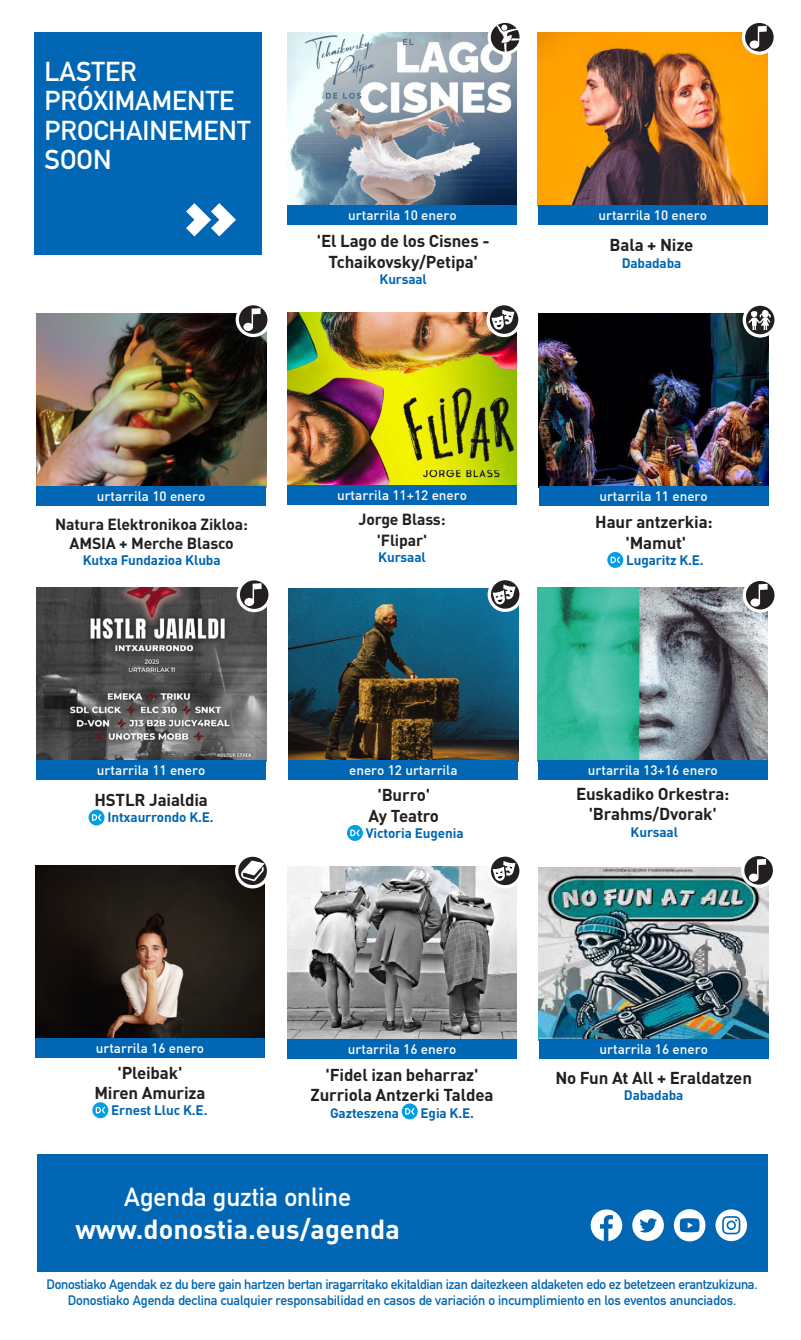
<style>
.page{position:relative;width:801px;height:1340px;background:#fff}
.page>*{position:absolute;margin:0;border:0;box-sizing:border-box;transform-origin:0 0}
.t1{font:27px/29.2px "DIN Mittelschrift Std";color:#fff}
.t2{font:700 27px "DIN";color:#fff}
.t3{font:25.88px "DIN Mittelschrift Std";color:#fff}
.CAJA_-_Titulo_negro{font:700 16.88px "DIN";letter-spacing:-.01em;color:#231f20}
.CAJA_-_Titulo_negro-2{font:700 15.75px/18.9px "DIN";letter-spacing:-.01em;color:#231f20;text-align:center}
.t4{font:13.5px "DIN Mittelschrift Std";letter-spacing:-.025em;color:#0166b3}
.CAJA_-_Fecha{font:500 13.5px "DIN";color:#fff}
.CAJA_-_Titulo_negro-3{font:700 13.5px "DIN";letter-spacing:-.01em;color:#0166b3}
</style>
<div class="page">
<div style="left:37px;top:1154px;width:730px;height:117px;background:#0166b3"></div>
<svg style="left:590px;top:1209px;width:32px;height:32px"></svg>
<svg style="left:632px;top:1209px;width:31px;height:31px"></svg>
<svg style="left:673px;top:1209px;width:32px;height:32px"></svg>
<svg style="left:715px;top:1209px;width:32px;height:32px"></svg>
<div style="left:34px;top:32px;width:228px;height:223px;background:#0166b3"></div>
<svg style="left:186px;top:203px;width:50px;height:33px"></svg>
<svg style="left:402px;top:1103px;width:15px;height:16px"></svg>
<img style="left:287px;top:867px;width:230px;height:172px">
<div style="left:287px;top:1039px;width:230px;height:19px;background:#0166b3"></div>
<svg style="left:89px;top:809px;width:15px;height:16px"></svg>
<img style="left:36px;top:587px;width:230px;height:173px">
<div style="left:36px;top:760px;width:230px;height:19px;background:#0166b3"></div>
<img style="left:538px;top:867px;width:230px;height:172px">
<div style="left:538px;top:1039px;width:230px;height:19px;background:#0166b3"></div>
<img style="left:288px;top:32px;width:229px;height:173px">
<div style="left:288px;top:205px;width:229px;height:19px;background:#0166b3"></div>
<svg style="left:347px;top:825px;width:16px;height:16px"></svg>
<img style="left:288px;top:588px;width:230px;height:172px">
<div style="left:288px;top:760px;width:230px;height:20px;background:#0166b3"></div>
<img style="left:537px;top:32px;width:230px;height:173px">
<div style="left:537px;top:205px;width:230px;height:19px;background:#0166b3"></div>
<svg style="left:92px;top:1102px;width:16px;height:16px"></svg>
<img style="left:35px;top:865px;width:230px;height:173px">
<div style="left:35px;top:1038px;width:230px;height:19px;background:#0166b3"></div>
<img style="left:287px;top:312px;width:230px;height:173px">
<div style="left:287px;top:485px;width:230px;height:19px;background:#0166b3"></div>
<img style="left:36px;top:313px;width:230px;height:173px">
<div style="left:36px;top:486px;width:230px;height:19px;background:#0166b3"></div>
<svg style="left:607px;top:552px;width:16px;height:16px"></svg>
<img style="left:538px;top:313px;width:230px;height:173px">
<div style="left:538px;top:486px;width:230px;height:19px;background:#0166b3"></div>
<img style="left:538px;top:587px;width:229px;height:173px">
<div style="left:538px;top:760px;width:229px;height:19px;background:#0166b3"></div>
<div style="left:235px;top:302px;width:36px;height:35px;background:#fff;border-radius:50%"></div>
<svg style="left:239px;top:305px;width:28px;height:29px"></svg>
<svg style="left:741px;top:20px;width:35px;height:35px"></svg>
<svg style="left:745px;top:23px;width:28px;height:28px"></svg>
<div style="left:487px;top:853px;width:35px;height:35px;background:#fff;border-radius:50%"></div>
<svg style="left:491px;top:856px;width:28px;height:29px"></svg>
<div style="left:487px;top:20px;width:35px;height:35px;background:#fff;border-radius:50%"></div>
<svg style="left:490px;top:23px;width:29px;height:29px"></svg>
<svg style="left:742px;top:302px;width:35px;height:35px"></svg>
<svg style="left:745px;top:306px;width:29px;height:28px"></svg>
<div style="left:236px;top:577px;width:36px;height:35px;background:#fff;border-radius:50%"></div>
<svg style="left:240px;top:580px;width:28px;height:29px"></svg>
<div style="left:486px;top:302px;width:35px;height:35px;background:#fff;border-radius:50%"></div>
<svg style="left:489px;top:305px;width:29px;height:29px"></svg>
<svg style="left:487px;top:577px;width:35px;height:35px"></svg>
<svg style="left:491px;top:580px;width:28px;height:28px"></svg>
<svg style="left:742px;top:577px;width:35px;height:35px"></svg>
<svg style="left:745px;top:581px;width:29px;height:28px"></svg>
<div style="left:235px;top:853px;width:35px;height:35px;background:#fff;border-radius:50%"></div>
<svg style="left:238px;top:856px;width:29px;height:29px"></svg>
<div style="left:741px;top:852px;width:35px;height:35px;background:#fff;border-radius:50%"></div>
<svg style="left:744px;top:856px;width:28px;height:28px"></svg>
<h1 class="t1" style="left:45px;top:57px;width:207px">LASTER<br>PRÓXIMAMENTE<br>PROCHAINEMENT<br>SOON</h1>
<p class="CAJA_-_Fecha" style="left:348px;top:206px;width:110px">urtarrila 10 enero</p>
<p class="CAJA_-_Titulo_negro" style="left:317px;top:230px;width:174px">'El Lago de los Cisnes -</p>
<p class="CAJA_-_Titulo_negro" style="left:328px;top:250px;width:151px">Tchaikovsky/Petipa'</p>
<p class="CAJA_-_Titulo_negro-3" style="left:379px;top:270px;width:49px">Kursaal</p>
<p class="CAJA_-_Fecha" style="left:598px;top:206px;width:110px">urtarrila 10 enero</p>
<p class="CAJA_-_Titulo_negro" style="left:609px;top:234px;width:85px">Bala + Nize</p>
<p class="CAJA_-_Titulo_negro-3" style="left:621px;top:254px;width:61px">Dabadaba</p>
<p class="CAJA_-_Fecha" style="left:97px;top:487px;width:110px">urtarrila 10 enero</p>
<p class="CAJA_-_Fecha" style="left:337px;top:486px;width:131px">urtarrila 11+12 enero</p>
<p class="CAJA_-_Fecha" style="left:599px;top:487px;width:110px">urtarrila 11 enero</p>
<p class="CAJA_-_Titulo_negro-2" style="left:55px;top:514px;width:194px">Natura Elektronikoa Zikloa:<br>AMSIA + Merche Blasco</p>
<p class="CAJA_-_Titulo_negro-3" style="left:83px;top:551px;width:139px">Kutxa Fundazioa Kluba</p>
<p class="CAJA_-_Titulo_negro-2" style="left:358px;top:509px;width:89px">Jorge Blass:</p>
<p class="CAJA_-_Titulo_negro-2" style="left:377px;top:530px;width:52px">'Flipar'</p>
<p class="CAJA_-_Titulo_negro-3" style="left:378px;top:548px;width:49px">Kursaal</p>
<p class="CAJA_-_Titulo_negro" style="left:595px;top:511px;width:119px">Haur antzerkia:</p>
<p class="CAJA_-_Titulo_negro" style="left:625px;top:531px;width:62px">'Mamut'</p>
<p class="CAJA_-_Titulo_negro-3" style="left:626px;top:551px;width:79px">Lugaritz K.E.</p>
<p class="CAJA_-_Fecha" style="left:97px;top:761px;width:110px">urtarrila 11 enero</p>
<p class="CAJA_-_Fecha" style="left:349px;top:761px;width:110px">enero 12 urtarrila</p>
<p class="CAJA_-_Fecha" style="left:587px;top:761px;width:131px">urtarrila 13+16 enero</p>
<p class="CAJA_-_Titulo_negro" style="left:94px;top:789px;width:115px">HSTLR Jaialdia</p>
<p class="CAJA_-_Titulo_negro-3" style="left:107px;top:808px;width:108px">Intxaurrondo K.E.</p>
<p class="CAJA_-_Titulo_negro" style="left:377px;top:784px;width:54px">'Burro'</p>
<p class="CAJA_-_Titulo_negro" style="left:368px;top:804px;width:72px">Ay Teatro</p>
<p class="CAJA_-_Titulo_negro-3" style="left:366px;top:824px;width:99px">Victoria Eugenia</p>
<p class="CAJA_-_Titulo_negro" style="left:576px;top:783px;width:155px">Euskadiko Orkestra:</p>
<p class="CAJA_-_Titulo_negro" style="left:588px;top:803px;width:130px">'Brahms/Dvorak'</p>
<p class="CAJA_-_Titulo_negro-3" style="left:630px;top:823px;width:49px">Kursaal</p>
<p class="CAJA_-_Fecha" style="left:96px;top:1039px;width:110px">urtarrila 16 enero</p>
<p class="CAJA_-_Titulo_negro" style="left:117px;top:1061px;width:66px">'Pleibak'</p>
<p class="CAJA_-_Titulo_negro" style="left:94px;top:1081px;width:112px">Miren Amuriza</p>
<p class="CAJA_-_Titulo_negro-3" style="left:111px;top:1101px;width:98px">Ernest Lluc K.E.</p>
<p class="CAJA_-_Fecha" style="left:348px;top:1040px;width:110px">urtarrila 16 enero</p>
<p class="CAJA_-_Titulo_negro" style="left:325px;top:1063px;width:154px">'Fidel izan beharraz'</p>
<p class="CAJA_-_Titulo_negro" style="left:310px;top:1083px;width:184px">Zurriola Antzerki Taldea</p>
<p class="CAJA_-_Titulo_negro-3" style="left:330px;top:1104px;width:70px">Gazteszena</p>
<p class="CAJA_-_Titulo_negro-3" style="left:420px;top:1104px;width:55px">Egia K.E.</p>
<p class="CAJA_-_Fecha" style="left:599px;top:1040px;width:110px">urtarrila 16 enero</p>
<p class="CAJA_-_Titulo_negro" style="left:555px;top:1066px;width:198px">No Fun At All + Eraldatzen</p>
<p class="CAJA_-_Titulo_negro-3" style="left:623px;top:1086px;width:61px">Dabadaba</p>
<p class="t3" style="left:124px;top:1181px;width:228px">Agenda guztia online</p>
<p class="t2" style="left:75px;top:1211px;width:326px">www.donostia.eus/agenda</p>
<p class="t4" style="left:47px;top:1276px;width:712px">Donostiako Agendak ez du bere gain hartzen bertan iragarritako ekitaldian izan daitezkeen aldaketen edo ez betetzeen erantzukizuna.</p>
<p class="t4" style="left:68px;top:1292px;width:670px">Donostiako Agenda declina cualquier responsabilidad en casos de variación o incumplimiento en los eventos anunciados.</p>
</div>
